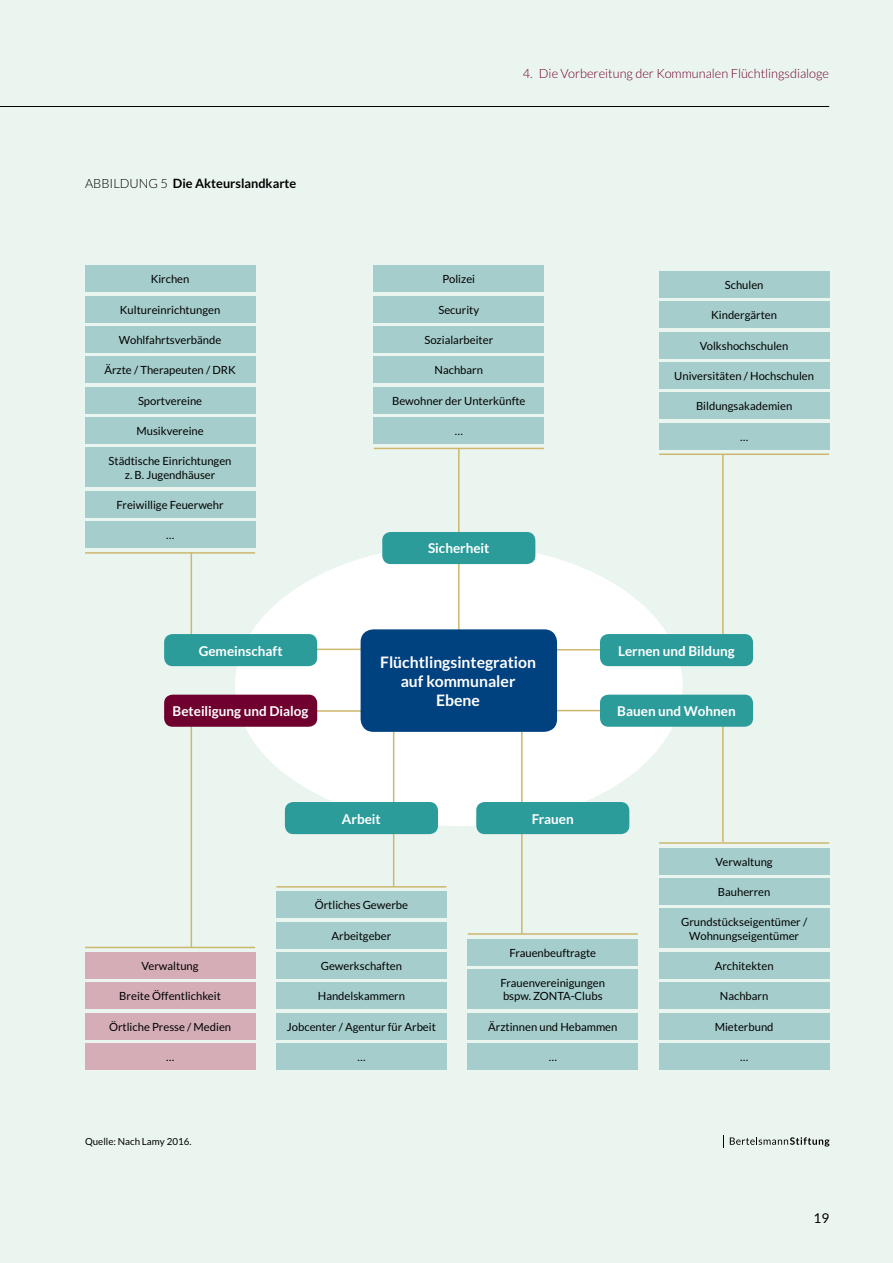
<style>
.page{position:relative;width:893px;height:1263px;background:#ebf5f0}
.page>*{position:absolute;margin:0;border:0;box-sizing:border-box;transform-origin:0 0}
.t1{font:700 15.75px/18.9px "Lato";color:#fff;text-align:center}
.t2{font:700 13.5px "Lato";color:#fff}
.t3{font:13.5px "Lato";color:#000}
.t4{font:300 12.75px "Lato";color:#70002e}
.t5{font:700 12.75px "Lato";color:#000}
.t6{font:11.25px/13.5px "Lato";color:#000;text-align:center}
.t7{font:9.75px "Lato";color:#000}
.s1{font-weight:300}
</style>
<div class="page">
<svg style="left:730px;top:1137px;width:99px;height:9px"></svg>
<svg style="left:723px;top:1135px;width:1px;height:12px"></svg>
<hr style="left:0;top:106px;width:829px;height:1px;background:#000">
<div style="left:85px;top:266px;width:170px;height:26px;background:#a5cdcb"></div>
<div style="left:374px;top:266px;width:170px;height:26px;background:#a5cdcb"></div>
<div style="left:659px;top:272px;width:170px;height:26px;background:#a5cdcb"></div>
<div style="left:85px;top:296px;width:170px;height:26px;background:#a5cdcb"></div>
<div style="left:374px;top:296px;width:170px;height:26px;background:#a5cdcb"></div>
<div style="left:659px;top:302px;width:170px;height:26px;background:#a5cdcb"></div>
<div style="left:85px;top:952px;width:170px;height:26px;background:#d4adb7"></div>
<div style="left:659px;top:848px;width:170px;height:26px;background:#a5cdcb"></div>
<div style="left:276px;top:892px;width:170px;height:26px;background:#a5cdcb"></div>
<div style="left:468px;top:939px;width:170px;height:26px;background:#a5cdcb"></div>
<div style="left:85px;top:326px;width:170px;height:26px;background:#a5cdcb"></div>
<div style="left:374px;top:326px;width:170px;height:26px;background:#a5cdcb"></div>
<div style="left:659px;top:332px;width:170px;height:26px;background:#a5cdcb"></div>
<div style="left:85px;top:983px;width:170px;height:26px;background:#d4adb7"></div>
<div style="left:659px;top:878px;width:170px;height:26px;background:#a5cdcb"></div>
<div style="left:276px;top:922px;width:170px;height:26px;background:#a5cdcb"></div>
<div style="left:468px;top:969px;width:170px;height:40px;background:#a5cdcb"></div>
<div style="left:85px;top:357px;width:170px;height:26px;background:#a5cdcb"></div>
<div style="left:374px;top:357px;width:170px;height:26px;background:#a5cdcb"></div>
<div style="left:659px;top:363px;width:170px;height:26px;background:#a5cdcb"></div>
<div style="left:85px;top:1013px;width:170px;height:26px;background:#d4adb7"></div>
<div style="left:659px;top:909px;width:170px;height:39px;background:#a5cdcb"></div>
<div style="left:276px;top:952px;width:170px;height:26px;background:#a5cdcb"></div>
<div style="left:468px;top:1013px;width:170px;height:26px;background:#a5cdcb"></div>
<div style="left:85px;top:387px;width:170px;height:26px;background:#a5cdcb"></div>
<div style="left:374px;top:387px;width:170px;height:26px;background:#a5cdcb"></div>
<div style="left:659px;top:393px;width:170px;height:26px;background:#a5cdcb"></div>
<div style="left:659px;top:952px;width:170px;height:26px;background:#a5cdcb"></div>
<div style="left:276px;top:983px;width:170px;height:26px;background:#a5cdcb"></div>
<div style="left:276px;top:1013px;width:170px;height:26px;background:#a5cdcb"></div>
<div style="left:85px;top:417px;width:170px;height:26px;background:#a5cdcb"></div>
<div style="left:659px;top:983px;width:170px;height:26px;background:#a5cdcb"></div>
<div style="left:85px;top:448px;width:170px;height:39px;background:#a5cdcb"></div>
<div style="left:85px;top:491px;width:170px;height:27px;background:#a5cdcb"></div>
<div style="left:659px;top:1013px;width:170px;height:26px;background:#a5cdcb"></div>
<div style="left:85px;top:522px;width:170px;height:26px;background:#a5cdcb"></div>
<div style="left:374px;top:417px;width:170px;height:26px;background:#a5cdcb"></div>
<div style="left:659px;top:423px;width:170px;height:26px;background:#a5cdcb"></div>
<div style="left:85px;top:1043px;width:170px;height:26px;background:#d4adb7"></div>
<div style="left:659px;top:1043px;width:170px;height:26px;background:#a5cdcb"></div>
<div style="left:276px;top:1043px;width:170px;height:26px;background:#a5cdcb"></div>
<div style="left:468px;top:1043px;width:170px;height:26px;background:#a5cdcb"></div>
<hr style="left:374px;top:448px;width:170px;height:1px;background:#ccb76d">
<hr style="left:85px;top:552px;width:170px;height:2px;background:#ccb76d">
<hr style="left:85px;top:947px;width:170px;height:1px;background:#ccb76d">
<hr style="left:276px;top:886px;width:170px;height:1px;background:#ccb76d">
<hr style="left:468px;top:933px;width:170px;height:2px;background:#ccb76d">
<hr style="left:659px;top:842px;width:170px;height:2px;background:#ccb76d">
<hr style="left:659px;top:453px;width:170px;height:2px;background:#ccb76d">
<div style="left:235px;top:544px;width:448px;height:282px;background:#fff;border-radius:50%"></div>
<hr style="left:458px;top:448px;width:2px;height:192px;background:#ccb76d">
<hr style="left:393px;top:728px;width:1px;height:159px;background:#ccb76d">
<hr style="left:521px;top:728px;width:2px;height:205px;background:#ccb76d">
<svg style="left:539px;top:453px;width:185px;height:198px"></svg>
<div style="left:600px;top:634px;width:153px;height:32px;background:#2c9c9a;border-radius:9px"></div>
<svg style="left:190px;top:552px;width:189px;height:99px"></svg>
<svg style="left:190px;top:709px;width:194px;height:239px"></svg>
<svg style="left:551px;top:709px;width:173px;height:134px"></svg>
<div style="left:164px;top:634px;width:153px;height:32px;background:#2c9c9a;border-radius:9px"></div>
<div style="left:164px;top:695px;width:153px;height:32px;background:#70002e;border-radius:9px"></div>
<div style="left:382px;top:532px;width:153px;height:32px;background:#2c9c9a;border-radius:9px"></div>
<div style="left:285px;top:802px;width:153px;height:32px;background:#2c9c9a;border-radius:9px"></div>
<div style="left:476px;top:802px;width:153px;height:32px;background:#2c9c9a;border-radius:9px"></div>
<div style="left:600px;top:695px;width:153px;height:32px;background:#2c9c9a;border-radius:9px"></div>
<div style="left:361px;top:629px;width:196px;height:103px;background:#004180;border-radius:13px"></div>
<p class="t4" style="left:523px;top:67px;width:308px">4. Die Vorbereitung der Kommunalen Flüchtlingsdialoge</p>
<p class="t5" style="left:85px;top:176px;width:213px"><span class="s1">ABBILDUNG 5</span> Die Akteurslandkarte</p>
<p class="t6" style="left:151px;top:272px;width:40px">Kirchen</p>
<p class="t6" style="left:442px;top:272px;width:34px">Polizei</p>
<p class="t6" style="left:120px;top:303px;width:102px">Kultureinrichtungen</p>
<p class="t6" style="left:438px;top:303px;width:42px">Security</p>
<p class="t6" style="left:119px;top:333px;width:104px">Wohlfahrtsverbände</p>
<p class="t6" style="left:424px;top:333px;width:70px">Sozialarbeiter</p>
<p class="t6" style="left:104px;top:363px;width:133px">Ärzte / Therapeuten / DRK</p>
<p class="t6" style="left:435px;top:363px;width:50px">Nachbarn</p>
<p class="t6" style="left:725px;top:278px;width:40px">Schulen</p>
<p class="t6" style="left:711px;top:309px;width:67px">Kindergärten</p>
<p class="t6" style="left:700px;top:339px;width:90px">Volkshochschulen</p>
<p class="t6" style="left:674px;top:369px;width:141px">Universitäten / Hochschulen</p>
<p class="t6" style="left:138px;top:394px;width:66px">Sportvereine</p>
<p class="t6" style="left:392px;top:394px;width:135px">Bewohner der Unterkünfte</p>
<p class="t6" style="left:136px;top:424px;width:69px">Musikvereine</p>
<p class="t6" style="left:109px;top:454px;width:124px">Städtische Einrichtungen z. B. Jugendhäuser</p>
<p class="t6" style="left:117px;top:498px;width:109px">Freiwillige Feuerwehr</p>
<p class="t6" style="left:166px;top:528px;width:10px">…</p>
<p class="t6" style="left:455px;top:424px;width:10px">…</p>
<p class="t2" style="left:428px;top:541px;width:63px">Sicherheit</p>
<p class="t6" style="left:696px;top:400px;width:98px">Bildungsakademien</p>
<p class="t6" style="left:740px;top:430px;width:10px">…</p>
<p class="t2" style="left:199px;top:643px;width:85px">Gemeinschaft</p>
<p class="t2" style="left:618px;top:643px;width:118px">Lernen und Bildung</p>
<h1 class="t1" style="left:380px;top:653px;width:157px">Flüchtlingsintegration auf kommunaler<br>Ebene</h1>
<p class="t2" style="left:173px;top:703px;width:138px">Beteiligung und Dialog</p>
<p class="t2" style="left:617px;top:703px;width:120px">Bauen und Wohnen</p>
<p class="t2" style="left:342px;top:811px;width:40px">Arbeit</p>
<p class="t2" style="left:532px;top:811px;width:44px">Frauen</p>
<p class="t6" style="left:716px;top:855px;width:59px">Verwaltung</p>
<p class="t6" style="left:718px;top:885px;width:54px">Bauherren</p>
<p class="t6" style="left:315px;top:898px;width:95px">Örtliches Gewerbe</p>
<p class="t6" style="left:332px;top:929px;width:61px">Arbeitgeber</p>
<p class="t6" style="left:681px;top:915px;width:128px">Grundstückseigentümer /<br>Wohnungseigentümer</p>
<p class="t6" style="left:509px;top:946px;width:88px">Frauenbeuftragte</p>
<p class="t6" style="left:142px;top:959px;width:59px">Verwaltung</p>
<p class="t6" style="left:321px;top:959px;width:83px">Gewerkschaften</p>
<p class="t6" style="left:715px;top:959px;width:60px">Architekten</p>
<p class="t6" style="left:119px;top:989px;width:103px">Breite Öffentlichkeit</p>
<p class="t6" style="left:109px;top:1020px;width:124px">Örtliche Presse / Medien</p>
<p class="t6" style="left:318px;top:989px;width:89px">Handelskammern</p>
<p class="t6" style="left:287px;top:1020px;width:151px">Jobcenter / Agentur für Arbeit</p>
<p class="t6" style="left:501px;top:976px;width:106px;text-align:left">Frauenvereinigungen bspw. ZONTA-Clubs</p>
<p class="t6" style="left:488px;top:1020px;width:131px">Ärztinnen und Hebammen</p>
<p class="t6" style="left:720px;top:989px;width:50px">Nachbarn</p>
<p class="t6" style="left:715px;top:1020px;width:60px">Mieterbund</p>
<p class="t6" style="left:166px;top:1050px;width:10px">…</p>
<p class="t6" style="left:357px;top:1050px;width:10px">…</p>
<p class="t6" style="left:549px;top:1050px;width:10px">…</p>
<p class="t6" style="left:740px;top:1050px;width:10px">…</p>
<p class="t7" style="left:85px;top:1136px;width:108px">Quelle: Nach Lamy 2016.</p>
<p class="t3" style="left:813px;top:1210px;width:17px">19</p>
</div>
